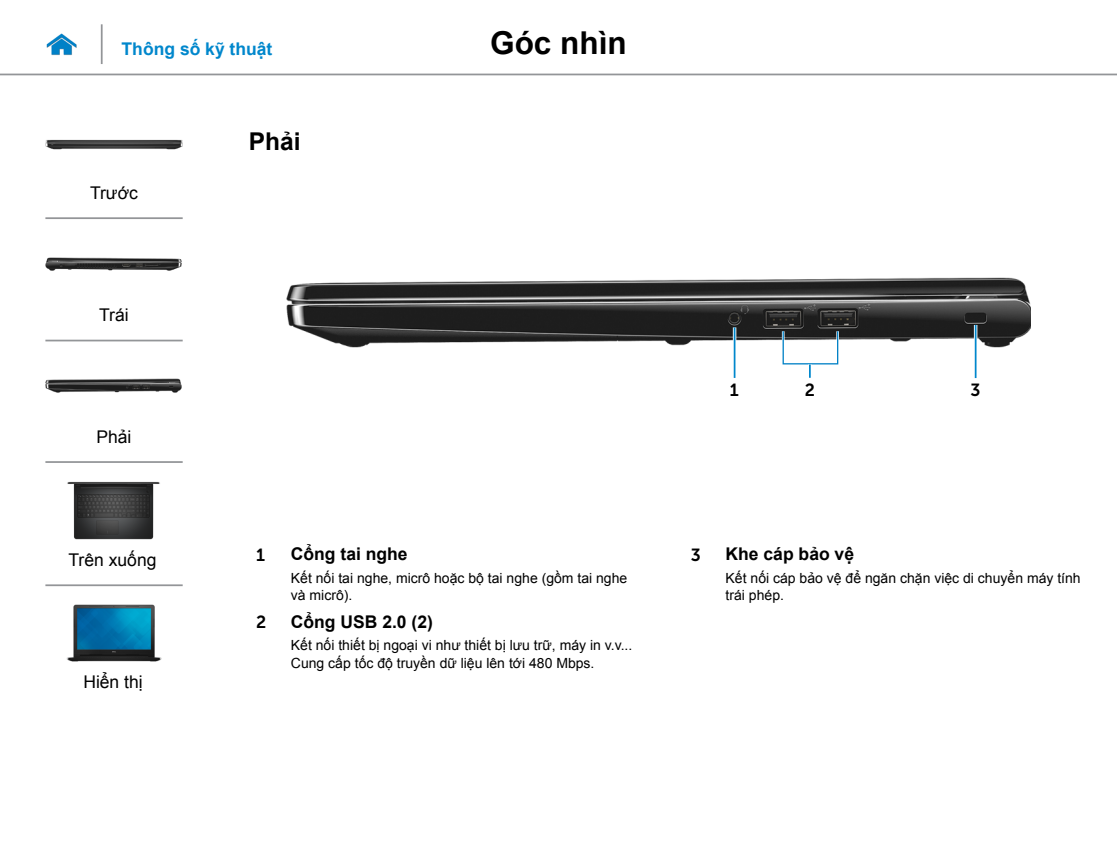
<style>
.page{position:relative;width:1117px;height:844px;background:#fff}
.page>*{position:absolute;margin:0;border:0;box-sizing:border-box;transform-origin:0 0}
.t1{font:700 31.5px "Arial";color:#000}
.Head2{font:700 24.5px "Arial";color:#000}
.Callout_Head{font:700 17.5px "Arial";color:#000}
.t2{font:17.5px "Arial";color:#000}
.t3{font:700 17.5px "Arial";color:#0087cc}
.Callout-L{font:17.5px "Museo Sans For Dell 700";color:#000}
.Callout_description{font:14px/17.5px "Arial";color:#000}
</style>
<div class="page">
<hr style="left:0;top:74px;width:1116px;height:1px;background:#939598">
<img style="left:46px;top:33px;width:31px;height:23px">
<img style="left:286px;top:277px;width:743px;height:76px">
<svg style="left:732px;top:327px;width:4px;height:51px"></svg>
<hr style="left:733px;top:327px;width:2px;height:51px;background:#0087cc">
<svg style="left:973px;top:325px;width:4px;height:53px"></svg>
<hr style="left:974px;top:325px;width:2px;height:53px;background:#0087cc">
<div style="left:781px;top:330px;width:57px;height:35px;border:3px solid #fff"></div>
<div style="left:782px;top:330px;width:56px;height:34px;border:1px solid #0081c6"></div>
<svg style="left:808px;top:364px;width:3px;height:13px"></svg>
<hr style="left:101px;top:24px;width:2px;height:40px;background:#939598">
<img style="left:45px;top:140px;width:137px;height:9px">
<img style="left:45px;top:257px;width:137px;height:14px">
<img style="left:45px;top:378px;width:137px;height:15px">
<img style="left:67px;top:481px;width:93px;height:58px">
<img style="left:67px;top:604px;width:94px;height:57px">
<hr style="left:45px;top:217px;width:138px;height:2px;background:#939598">
<hr style="left:45px;top:339px;width:138px;height:2px;background:#939598">
<hr style="left:45px;top:461px;width:138px;height:2px;background:#939598">
<hr style="left:45px;top:584px;width:138px;height:2px;background:#939598">
<p class="t3" style="left:122px;top:37px;width:152px">Thông số kỹ thuật</p>
<h1 class="t1" style="left:490px;top:22px;width:138px">Góc nhìn</h1>
<p class="t2" style="left:90px;top:181px;width:49px">Trước</p>
<p class="t2" style="left:99px;top:303px;width:31px">Trái</p>
<p class="t2" style="left:96px;top:425px;width:37px">Phải</p>
<p class="t2" style="left:69px;top:548px;width:89px">Trên xuống</p>
<p class="t2" style="left:83px;top:670px;width:61px">Hiển thị</p>
<p class="Head2" style="left:249px;top:125px;width:53px">Phải</p>
<p class="Callout-L" style="left:256px;top:544px;width:10px">1</p>
<p class="Callout_Head" style="left:291px;top:542px;width:118px">Cổng tai nghe</p>
<p class="Callout_description" style="left:291px;top:569px;width:338px">Kết nối tai nghe, micrô hoặc bộ tai nghe (gồm tai nghe và micrô).</p>
<p class="Callout-L" style="left:256px;top:612px;width:12px">2</p>
<p class="Callout_Head" style="left:291px;top:610px;width:143px">Cổng USB 2.0 (2)</p>
<p class="Callout_description" style="left:291px;top:636px;width:343px">Kết nối thiết bị ngoại vi như thiết bị lưu trữ, máy in v.v...<br>Cung cấp tốc độ truyền dữ liệu lên tới 480 Mbps.</p>
<p class="Callout-L" style="left:729px;top:380px;width:10px">1</p>
<p class="Callout-L" style="left:804px;top:380px;width:12px">2</p>
<p class="Callout-L" style="left:970px;top:380px;width:12px">3</p>
<p class="Callout-L" style="left:690px;top:544px;width:12px">3</p>
<p class="Callout_Head" style="left:725px;top:542px;width:130px">Khe cáp bảo vệ</p>
<p class="Callout_description" style="left:725px;top:569px;width:356px">Kết nối cáp bảo vệ để ngăn chặn việc di chuyển máy tính trái phép.</p>
</div>
